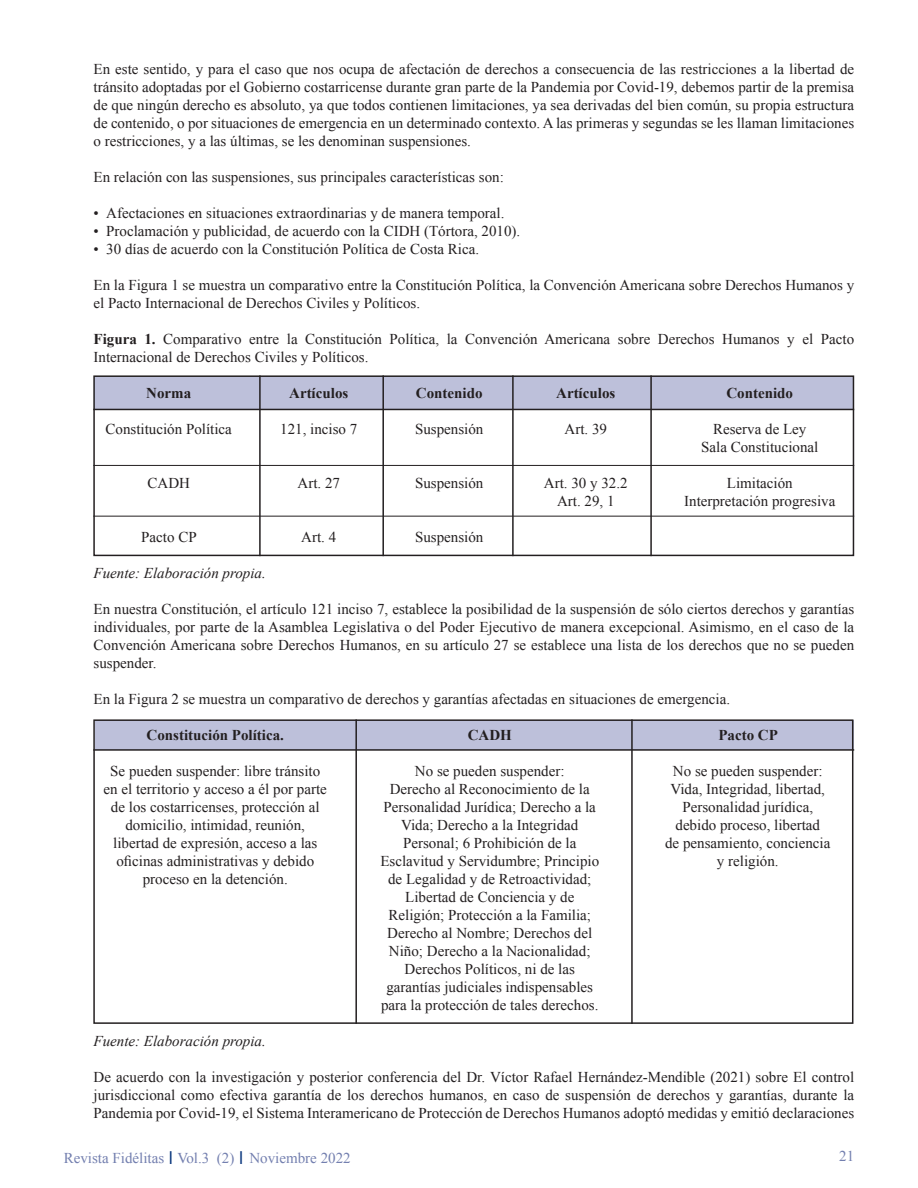
<style>
.page{position:relative;width:918px;height:1188px;background:#fff}
.page>*{position:absolute;margin:0;border:0;box-sizing:border-box;transform-origin:0 0}
.t1{font:15px/18px "Times New Roman";color:#231f20;text-align:justify}
.t2{font:700 15px "Times New Roman";color:#231f20}
.t3{font:italic 15px "Times New Roman";color:#231f20}
.t4{font:15px "Times New Roman";color:#737faf}
.s1{font-weight:700}
.s2{font-size:21px;color:#08357c}
</style>
<div class="page">
<div style="left:95px;top:720px;width:758px;height:29px;background:#bdc0da"></div>
<div style="left:94px;top:376px;width:759px;height:33px;background:#bdc0da"></div>
<div style="left:93px;top:375px;width:761px;height:181px;border:2px solid #231f20"></div>
<hr style="left:93px;top:409px;width:761px;height:1px;background:#231f20">
<hr style="left:93px;top:749px;width:761px;height:2px;background:#231f20">
<hr style="left:93px;top:465px;width:761px;height:1px;background:#231f20">
<hr style="left:93px;top:516px;width:761px;height:1px;background:#231f20">
<hr style="left:259px;top:375px;width:2px;height:181px;background:#231f20">
<hr style="left:355px;top:719px;width:2px;height:305px;background:#231f20">
<hr style="left:631px;top:719px;width:2px;height:305px;background:#231f20">
<hr style="left:382px;top:375px;width:2px;height:181px;background:#231f20">
<hr style="left:512px;top:375px;width:2px;height:181px;background:#231f20">
<hr style="left:650px;top:375px;width:2px;height:181px;background:#231f20">
<div style="left:93px;top:719px;width:760px;height:305px;border:2px solid #231f20"></div>
<p class="t1" style="left:94px;top:60px;width:762px">En este sentido, y para el caso que nos ocupa de afectación de derechos a consecuencia de las restricciones a la libertad de tránsito adoptadas por el Gobierno costarricense durante gran parte de la Pandemia por Covid-19, debemos partir de la premisa de que ningún derecho es absoluto, ya que todos contienen limitaciones, ya sea derivadas del bien común, su propia estructura de contenido, o por situaciones de emergencia en un determinado contexto. A las primeras y segundas se les llaman limitaciones o restricciones, y a las últimas, se les denominan suspensiones.</p>
<p class="t1" style="left:94px;top:168px;width:412px">En relación con las suspensiones, sus principales características son:</p>
<p class="t1" style="left:94px;top:204px;width:412px">• Afectaciones en situaciones extraordinarias y de manera temporal.</p>
<p class="t1" style="left:94px;top:222px;width:428px">• Proclamación y publicidad, de acuerdo con la CIDH (Tórtora, 2010).</p>
<p class="t1" style="left:94px;top:240px;width:387px">• 30 días de acuerdo con la Constitución Política de Costa Rica.</p>
<p class="t1" style="left:94px;top:276px;width:762px">En la Figura 1 se muestra un comparativo entre la Constitución Política, la Convención Americana sobre Derechos Humanos y el Pacto Internacional de Derechos Civiles y Políticos.</p>
<p class="t1" style="left:94px;top:330px;width:762px"><span class="s1">Figura 1.</span> Comparativo entre la Constitución Política, la Convención Americana sobre Derechos Humanos y el Pacto<br>Internacional de Derechos Civiles y Políticos.</p>
<p class="t2" style="left:146px;top:383px;width:46px">Norma</p>
<p class="t2" style="left:289px;top:383px;width:61px">Artículos</p>
<p class="t2" style="left:416px;top:383px;width:68px">Contenido</p>
<p class="t2" style="left:556px;top:383px;width:61px">Artículos</p>
<p class="t2" style="left:726px;top:383px;width:68px">Contenido</p>
<p class="t1" style="left:106px;top:420px;width:128px">Constitución Política</p>
<p class="t1" style="left:280px;top:420px;width:79px">121, inciso 7</p>
<p class="t1" style="left:415px;top:420px;width:70px">Suspensión</p>
<p class="t1" style="left:565px;top:420px;width:44px">Art. 39</p>
<p class="t1" style="left:701px;top:420px;width:119px;text-align:center">Reserva de Ley<br>Sala Constitucional</p>
<p class="t1" style="left:148px;top:474px;width:44px">CADH</p>
<p class="t1" style="left:298px;top:474px;width:44px">Art. 27</p>
<p class="t1" style="left:415px;top:474px;width:70px">Suspensión</p>
<p class="t1" style="left:544px;top:474px;width:85px">Art. 30 y 32.2</p>
<p class="t1" style="left:727px;top:474px;width:67px">Limitación</p>
<p class="t1" style="left:557px;top:492px;width:59px">Art. 29, 1</p>
<p class="t1" style="left:684px;top:492px;width:153px">Interpretación progresiva</p>
<p class="t1" style="left:141px;top:528px;width:57px">Pacto CP</p>
<p class="t1" style="left:301px;top:528px;width:36px">Art. 4</p>
<p class="t1" style="left:415px;top:528px;width:70px">Suspensión</p>
<p class="t3" style="left:94px;top:563px;width:174px">Fuente: Elaboración propia.</p>
<p class="t1" style="left:94px;top:600px;width:762px">En nuestra Constitución, el artículo 121 inciso 7, establece la posibilidad de la suspensión de sólo ciertos derechos y garantías individuales, por parte de la Asamblea Legislativa o del Poder Ejecutivo de manera excepcional. Asimismo, en el caso de la Convención Americana sobre Derechos Humanos, en su artículo 27 se establece una lista de los derechos que no se pueden suspender.</p>
<p class="t1" style="left:94px;top:690px;width:638px">En la Figura 2 se muestra un comparativo de derechos y garantías afectadas en situaciones de emergencia.</p>
<p class="t2" style="left:147px;top:725px;width:139px">Constitución Política.</p>
<p class="t2" style="left:468px;top:725px;width:46px">CADH</p>
<p class="t2" style="left:718px;top:725px;width:61px">Pacto CP</p>
<p class="t1" style="left:110px;top:762px;width:211px">Se pueden suspender: libre tránsito</p>
<p class="t1" style="left:415px;top:762px;width:151px">No se pueden suspender:</p>
<p class="t1" style="left:673px;top:762px;width:151px">No se pueden suspender:</p>
<p class="t1" style="left:104px;top:780px;width:225px">en el territorio y acceso a él por parte</p>
<p class="t1" style="left:390px;top:780px;width:201px">Derecho al Reconocimiento de la</p>
<p class="t1" style="left:671px;top:780px;width:156px">Vida, Integridad, libertad,</p>
<p class="t1" style="left:111px;top:798px;width:210px">de los costarricenses, protección al</p>
<p class="t1" style="left:384px;top:798px;width:214px">Personalidad Jurídica; Derecho a la</p>
<p class="t1" style="left:682px;top:798px;width:132px">Personalidad jurídica,</p>
<p class="t1" style="left:125px;top:816px;width:181px">domicilio, intimidad, reunión,</p>
<p class="t1" style="left:401px;top:816px;width:179px">Vida; Derecho a la Integridad</p>
<p class="t1" style="left:676px;top:816px;width:146px">debido proceso, libertad</p>
<p class="t1" style="left:113px;top:834px;width:206px">libertad de expresión, acceso a las</p>
<p class="t1" style="left:403px;top:834px;width:175px">Personal; 6 Prohibición de la</p>
<p class="t1" style="left:665px;top:834px;width:167px">de pensamiento, conciencia</p>
<p class="t1" style="left:116px;top:852px;width:199px">oficinas administrativas y debido</p>
<p class="t1" style="left:380px;top:852px;width:220px">Esclavitud y Servidumbre; Principio</p>
<p class="t1" style="left:717px;top:852px;width:63px">y religión.</p>
<p class="t1" style="left:143px;top:870px;width:146px">proceso en la detención.</p>
<p class="t1" style="left:381px;top:870px;width:219px;text-align:center">de Legalidad y de Retroactividad; Libertad de Conciencia y de Religión; Protección a la Familia; Derecho al Nombre; Derechos del Niño; Derecho a la Nacionalidad; Derechos Políticos, ni de las garantías judiciales indispensables para la protección de tales derechos.</p>
<p class="t3" style="left:94px;top:1031px;width:174px">Fuente: Elaboración propia.</p>
<p class="t1" style="left:94px;top:1068px;width:762px">De acuerdo con la investigación y posterior conferencia del Dr. Víctor Rafael Hernández-Mendible (2021) sobre El control jurisdiccional como efectiva garantía de los derechos humanos, en caso de suspensión de derechos y garantías, durante la Pandemia por Covid-19, el Sistema Interamericano de Protección de Derechos Humanos adoptó medidas y emitió declaraciones</p>
<p class="t4" style="left:64px;top:1148px;width:288px">Revista Fidélitas <span class="s2">׀</span> Vol.3 (2) <span class="s2">׀</span> Noviembre 2022</p>
<p class="t4" style="left:839px;top:1146px;width:16px">21</p>
</div>
